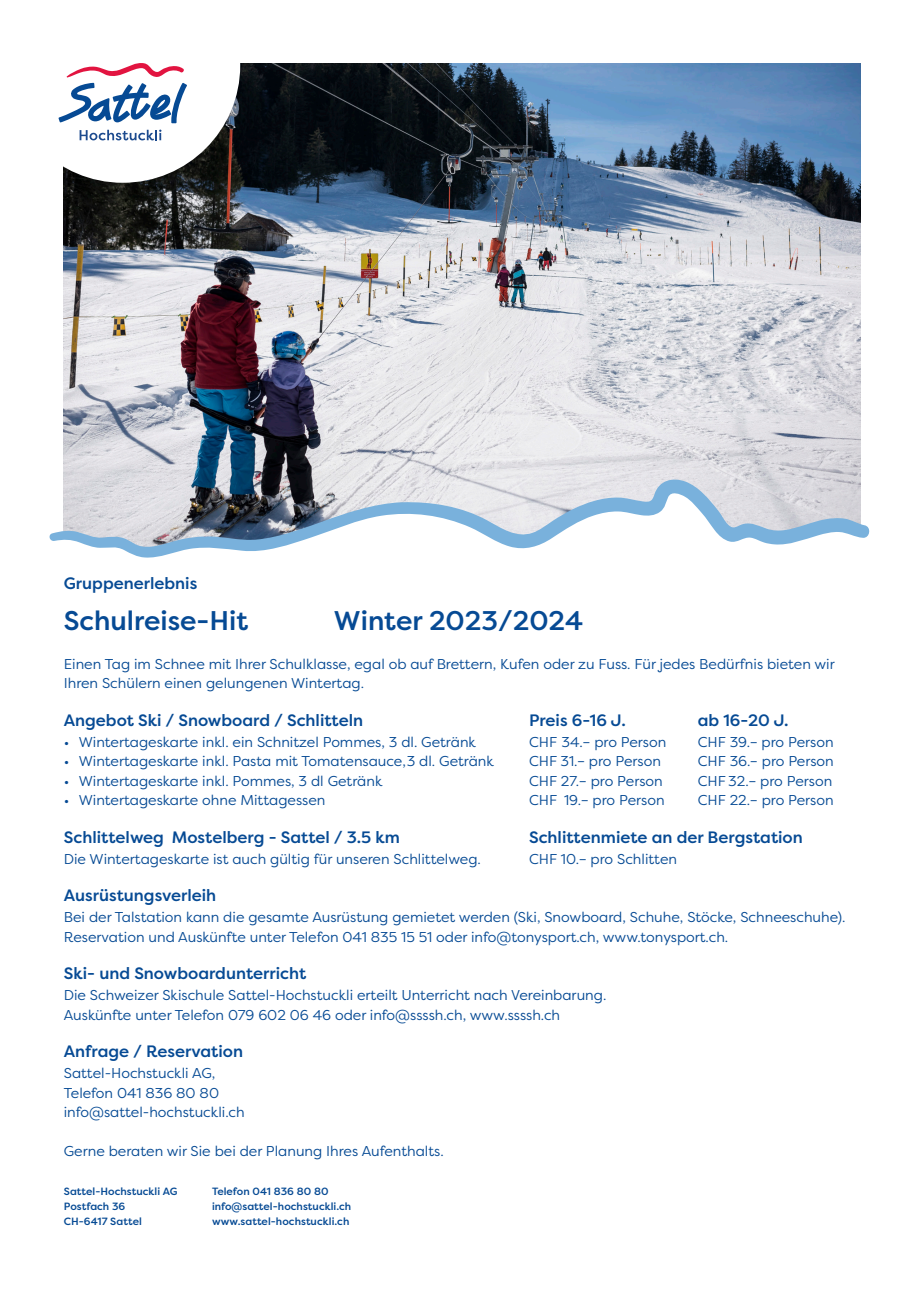
<style>
.page{position:relative;width:919px;height:1289px;background:#fff}
.page>*{position:absolute;margin:0;border:0;box-sizing:border-box;transform-origin:0 0}
.Winter_Titel{font:500 27px "Filson Pro";color:#064a94}
.Winter_Kategorie_Unt{font:500 16.5px "Filson Pro";color:#064a94}
.Winter_Lauftext{font:14.25px/19.5px "Filson Pro";color:#064a94}
.Winter_Kategorie_Unt-2{font:14.25px/19.5px "Filson Pro";color:#064a94;text-align:justify}
.Winter_Aufzählung{font:14.25px "Filson Pro";color:#064a94}
.t1{font:500 10.5px/15px "Filson Pro";letter-spacing:.005em;color:#064a94}
</style>
<div class="page">
<img style="left:64px;top:64px;width:796px;height:413px">
<svg style="left:58px;top:63px;width:182px;height:120px"></svg>
<svg style="left:49px;top:477px;width:821px;height:81px"></svg>
<p class="Winter_Kategorie_Unt" style="left:64px;top:572px;width:135px">Gruppenerlebnis</p>
<p class="Winter_Titel" style="left:64px;top:601px;width:186px">Schulreise-Hit</p>
<p class="Winter_Titel" style="left:334px;top:601px;width:251px">Winter 2023/2024</p>
<p class="Winter_Lauftext" style="left:64px;top:653px;width:772px">Einen Tag im Schnee mit Ihrer Schulklasse, egal ob auf Brettern, Kufen oder zu Fuss. Für jedes Bedürfnis bieten wir<br>Ihren Schülern einen gelungenen Wintertag.</p>
<p class="Winter_Kategorie_Unt" style="left:64px;top:708px;width:301px">Angebot Ski / Snowboard / Schlitteln</p>
<p class="Winter_Lauftext" style="left:64px;top:731px;width:413px">• Wintertageskarte inkl. ein Schnitzel Pommes, 3 dl. Getränk</p>
<p class="Winter_Lauftext" style="left:64px;top:751px;width:431px">• Wintertageskarte inkl. Pasta mit Tomatensauce, 3 dl. Getränk</p>
<p class="Winter_Lauftext" style="left:64px;top:770px;width:320px">• Wintertageskarte inkl. Pommes, 3 dl Getränk</p>
<p class="Winter_Lauftext" style="left:64px;top:790px;width:263px">• Wintertageskarte ohne Mittagessen</p>
<p class="Winter_Kategorie_Unt" style="left:64px;top:825px;width:338px">Schlittelweg Mostelberg - Sattel / 3.5 km</p>
<p class="Winter_Aufzählung" style="left:64px;top:849px;width:418px">Die Wintertageskarte ist auch gültig für unseren Schlittelweg.</p>
<p class="Winter_Kategorie_Unt" style="left:64px;top:884px;width:154px">Ausrüstungsverleih</p>
<p class="Winter_Lauftext" style="left:64px;top:907px;width:783px">Bei der Talstation kann die gesamte Ausrüstung gemietet werden (Ski, Snowboard, Schuhe, Stöcke, Schneeschuhe).</p>
<p class="Winter_Lauftext" style="left:64px;top:926px;width:666px">Reservation und Auskünfte unter Telefon 041 835 15 51 oder info@tonysport.ch, www.tonysport.ch.</p>
<p class="Winter_Kategorie_Unt" style="left:64px;top:962px;width:244px">Ski- und Snowboardunterricht</p>
<p class="Winter_Lauftext" style="left:64px;top:985px;width:544px">Die Schweizer Skischule Sattel-Hochstuckli erteilt Unterricht nach Vereinbarung.</p>
<p class="Winter_Lauftext" style="left:64px;top:1004px;width:498px">Auskünfte unter Telefon 079 602 06 46 oder info@ssssh.ch, www.ssssh.ch</p>
<p class="Winter_Kategorie_Unt" style="left:64px;top:1040px;width:181px">Anfrage / Reservation</p>
<p class="Winter_Lauftext" style="left:64px;top:1063px;width:153px">Sattel-Hochstuckli AG,</p>
<p class="Winter_Lauftext" style="left:64px;top:1082px;width:157px">Telefon 041 836 80 80</p>
<p class="Winter_Lauftext" style="left:64px;top:1102px;width:182px">info@sattel-hochstuckli.ch</p>
<p class="Winter_Lauftext" style="left:64px;top:1141px;width:381px">Gerne beraten wir Sie bei der Planung Ihres Aufenthalts.</p>
<p class="Winter_Kategorie_Unt" style="left:529px;top:708px;width:98px">Preis 6-16 J.</p>
<p class="Winter_Kategorie_Unt-2" style="left:529px;top:731px;width:139px;text-align:left">CHF 34.– pro Person<br>CHF 31.– pro Person<br>CHF 27.– pro Person<br>CHF 19.– pro Person</p>
<p class="Winter_Kategorie_Unt" style="left:529px;top:825px;width:275px">Schlittenmiete an der Bergstation</p>
<p class="Winter_Aufzählung" style="left:529px;top:849px;width:149px">CHF 10.– pro Schlitten</p>
<p class="Winter_Kategorie_Unt" style="left:697px;top:708px;width:92px">ab 16-20 J.</p>
<p class="Winter_Kategorie_Unt-2" style="left:697px;top:731px;width:138px">CHF 39.– pro Person CHF 36.– pro Person CHF 32.– pro Person CHF 22.– pro Person</p>
<p class="t1" style="left:64px;top:1183px;width:115px">Sattel-Hochstuckli AG<br>Postfach 36<br>CH-6417 Sattel</p>
<p class="t1" style="left:212px;top:1183px;width:141px">Telefon 041 836 80 80 info@sattel-hochstuckli.ch www.sattel-hochstuckli.ch</p>
</div>
